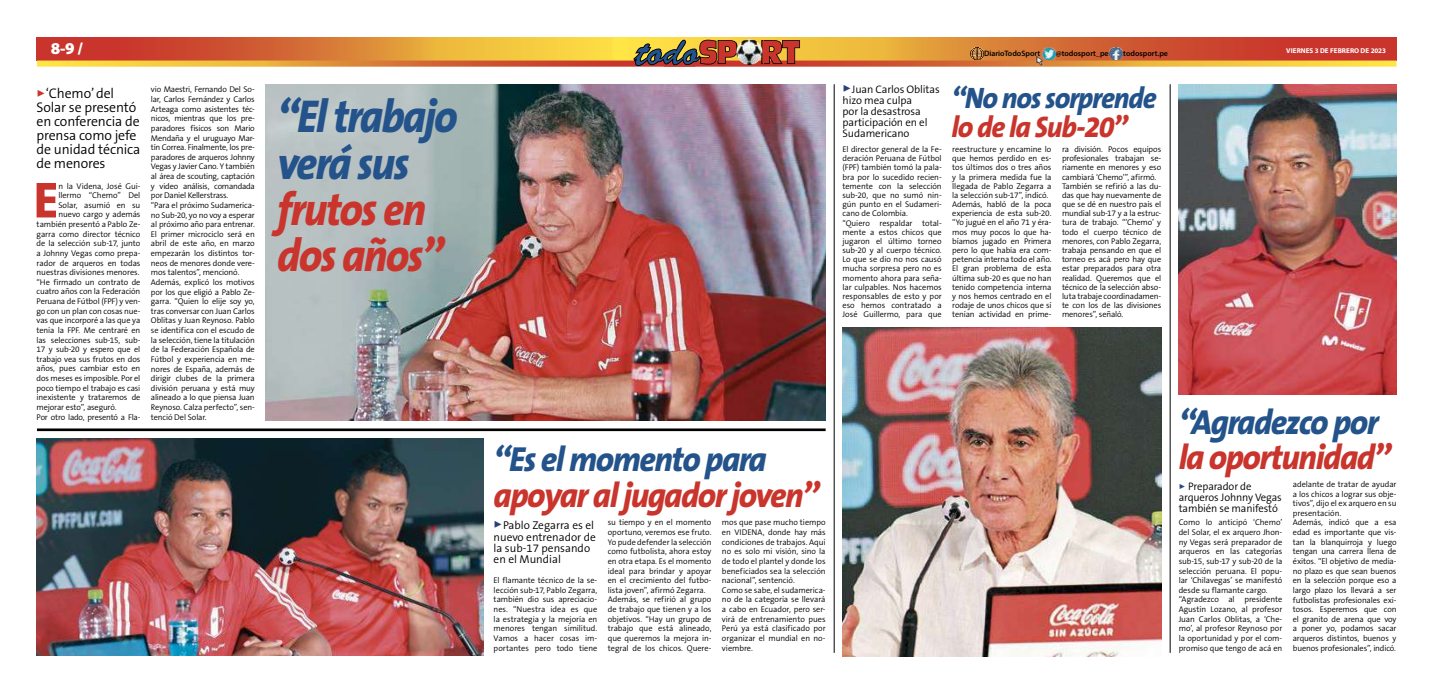
<style>
.page{position:relative;width:1434px;height:693px;background:#fff}
.page>*{position:absolute;margin:0;border:0;box-sizing:border-box;transform-origin:0 0}
.t1{font:800 51.1px "The Sans B8";color:#c9352c}
.t2{font:italic 800 46.38px/46.4px "The Sans B8";letter-spacing:-.04em;color:#23538a;scale:.92 1}
.t3{font:italic 800 46.38px/46.4px "The Sans B8";letter-spacing:-.04em;color:#c9352c;scale:.92 1}
.t4{font:italic 800 35px "The Sans B8";letter-spacing:-.04em;color:#c9352c;scale:.95 1}
.t5{font:italic 800 35px "The Sans B8";letter-spacing:-.04em;color:#23538a;scale:.95 1}
.t6{font:italic 800 29.75px "The Sans B8";letter-spacing:-.04em;color:#23538a;scale:.95 1}
.t7{font:italic 800 29.75px "The Sans B8";letter-spacing:-.04em;color:#c9352c;scale:.95 1}
.t8{font:900 16.62px "Myriad Pro";color:#fff}
.t9{font:300 14px/14px "The Sans B4";letter-spacing:-.01em;color:#000}
.t10{font:300 11.38px/11.4px "The Sans B4";color:#000}
.t11{font:300 10.94px/10.9px "The Sans B4";letter-spacing:-.01em;color:#000}
.t12{font:300 8.31px/9.6px "The Sans B4";letter-spacing:-.015em;color:#000}
.t13{font:600 7.88px "Myriad Pro";color:#000}
.t14{font:700 7px "Myriad Pro";letter-spacing:.01em;color:#fff}
.s1{color:#c9352c}
.s2{color:#2b417a}
.s3{color:#294981}
</style>
<div class="page">
<svg style="left:37px;top:37px;width:576px;height:24px;background:#dc7f36"></svg>
<svg style="left:613px;top:37px;width:783px;height:24px;background:#d87335"></svg>
<svg style="left:37px;top:61px;width:626px;height:6px;background:#e29343"></svg>
<svg style="left:663px;top:61px;width:733px;height:6px;background:#e39845"></svg>
<svg style="left:633px;top:40px;width:104px;height:26px;background:#95653e"></svg>
<svg style="left:763px;top:40px;width:37px;height:24px"></svg>
<img style="left:736px;top:39px;width:27px;height:26px">
<svg style="left:1109px;top:47px;width:13px;height:13px"></svg>
<svg style="left:970px;top:47px;width:13px;height:12px"></svg>
<svg style="left:1035px;top:47px;width:20px;height:19px"></svg>
<img style="left:265px;top:84px;width:560px;height:337px">
<hr style="left:37px;top:428px;width:788px;height:3px;background:#000">
<img style="left:37px;top:438px;width:446px;height:218px">
<hr style="left:833px;top:84px;width:1px;height:569px;background:#000">
<img style="left:842px;top:328px;width:319px;height:328px">
<hr style="left:1169px;top:84px;width:1px;height:569px;background:#000">
<img style="left:1178px;top:84px;width:218px;height:311px">
<h3 class="t8" style="left:51px;top:37px;width:33px">8-9 /</h3>
<p class="t14" style="left:1286px;top:46px;width:101px">VIERNES 3 DE FEBRERO DE 2023</p>
<p class="t13" style="left:983px;top:49px;width:58px">DiarioTodoSport</p>
<p class="t13" style="left:1055px;top:49px;width:54px">@todosport_pe</p>
<p class="t13" style="left:1123px;top:49px;width:46px">todosport.pe</p>
<h3 class="t9" style="left:37px;top:87px;width:105px"><span class="s1">✓</span>‘Chemo’ del<br>Solar se presentó en conferencia de prensa como jefe de unidad técnica de menores</h3>
<h1 class="t1" style="left:33px;top:173px;width:26px">E</h1>
<p class="t12" style="left:58px;top:181px;width:83px">n la Videna, José Gui-</p>
<p class="t12" style="left:58px;top:191px;width:83px">llermo “Chemo” Del</p>
<p class="t12" style="left:58px;top:201px;width:83px">Solar, asumió en su</p>
<p class="t12" style="left:58px;top:210px;width:83px">nuevo cargo y además</p>
<p class="t12" style="left:37px;top:220px;width:105px">también presentó a Pablo Ze-</p>
<p class="t12" style="left:37px;top:229px;width:105px">garra como director técnico</p>
<p class="t12" style="left:37px;top:239px;width:105px">de la selección sub-17, junto</p>
<p class="t12" style="left:37px;top:249px;width:105px">a Johnny Vegas como prepa-</p>
<p class="t12" style="left:37px;top:258px;width:105px">rador de arqueros en todas</p>
<p class="t12" style="left:37px;top:268px;width:104px">nuestras divisiones menores.</p>
<p class="t12" style="left:37px;top:278px;width:105px">“He firmado un contrato de</p>
<p class="t12" style="left:37px;top:287px;width:105px">cuatro años con la Federación</p>
<p class="t12" style="left:37px;top:297px;width:105px">Peruana de Fútbol (FPF) y ven-</p>
<p class="t12" style="left:37px;top:306px;width:105px">go con un plan con cosas nue-</p>
<p class="t12" style="left:37px;top:316px;width:105px">vas que incorporé a las que ya</p>
<p class="t12" style="left:37px;top:326px;width:105px">tenía la FPF. Me centraré en</p>
<p class="t12" style="left:37px;top:335px;width:105px">las selecciones sub-15, sub-</p>
<p class="t12" style="left:37px;top:345px;width:105px">17 y sub-20 y espero que el</p>
<p class="t12" style="left:37px;top:355px;width:105px">trabajo vea sus frutos en dos</p>
<p class="t12" style="left:37px;top:364px;width:105px">años, pues cambiar esto en</p>
<p class="t12" style="left:37px;top:374px;width:105px">dos meses es imposible. Por el</p>
<p class="t12" style="left:37px;top:383px;width:105px">poco tiempo el trabajo es casi</p>
<p class="t12" style="left:37px;top:393px;width:105px">inexistente y trataremos de</p>
<p class="t12" style="left:37px;top:403px;width:81px">mejorar esto”, aseguró.</p>
<p class="t12" style="left:37px;top:412px;width:105px">Por otro lado, presentó a Fla-</p>
<p class="t12" style="left:151px;top:85px;width:105px">vio Maestri, Fernando Del So&shy;lar, Carlos Fernández y Carlos<br>Arteaga como asistentes téc&shy;nicos, mientras que los pre&shy;paradores físicos son Mario<br>Mendaña y el uruguayo Mar&shy;tín Correa. Finalmente, los pre&shy;paradores de arqueros Johnny<br>Vegas y Javier Cano. Y también al área de scouting, captación y video análisis, comandada por Daniel Kellerstrass.<br>“Para el próximo Sudamerica&shy;no Sub-20, yo no voy a esperar al próximo año para entrenar.<br>El primer microciclo será en abril de este año, en marzo empezarán los distintos tor&shy;neos de menores donde vere&shy;mos talentos”, mencionó.<br>Además, explicó los motivos por los que eligió a Pablo Ze&shy;garra. “Quien lo elije soy yo, tras conversar con Juan Carlos<br>Oblitas y Juan Reynoso. Pablo se identifica con el escudo de la selección, tiene la titulación de la Federación Española de<br>Fútbol y experiencia en me&shy;nores de España, además de dirigir clubes de la primera división peruana y está muy alineado a lo que piensa Juan<br>Reynoso. Calza perfecto”, sen&shy;tenció Del Solar.</p>
<h2 class="t2" style="left:277px;top:95px;width:198px">“El trabajo verá sus</h2>
<h2 class="t3" style="left:277px;top:188px;width:182px">frutos en dos años”</h2>
<h3 class="t11" style="left:842px;top:85px;width:99px"><span class="s2">✓</span>Juan Carlos Oblitas hizo mea culpa<br>por la desastrosa participación en el<br>Sudamericano</h3>
<h3 class="t6" style="left:951px;top:82px;width:217px">“No nos sorprende</h3>
<h3 class="t7" style="left:951px;top:112px;width:187px">lo de la Sub-20”</h3>
<p class="t12" style="left:842px;top:145px;width:101px;line-height:9.2px">El director general de la Fe&shy;deración Peruana de Fútbol (FPF) también tomó la pala&shy;bra por lo sucedido recien&shy;temente con la selección sub-20, que no sumó nin&shy;gún punto en el Sudameri&shy;cano de Colombia.<br>“Quiero respaldar total&shy;mente a estos chicos que jugaron el último torneo sub-20 y al cuerpo técnico.<br>Lo que se dio no nos causó mucha sorpresa pero no es momento ahora para seña&shy;lar culpables. Nos hacemos responsables de esto y por eso hemos contratado a<br>José Guillermo, para que</p>
<p class="t12" style="left:952px;top:145px;width:101px;line-height:9.2px">reestructure y encamine lo que hemos perdido en es&shy;tos últimos dos o tres años y la primera medida fue la llegada de Pablo Zegarra a la selección sub-17”, indicó.<br>Además, habló de la poca experiencia de esta sub-20. “Yo jugué en el año 71 y éra&shy;mos muy pocos lo que ha&shy;bíamos jugado en Primera pero lo que había era com&shy;petencia interna todo el año.<br>El gran problema de esta última sub-20 es que no han tenido competencia interna y nos hemos centrado en el rodaje de unos chicos que sí tenían actividad en prime-</p>
<p class="t12" style="left:1061px;top:145px;width:101px;line-height:9.2px">ra división. Pocos equipos profesionales trabajan se&shy;riamente en menores y eso cambiará ‘Chemo’”, afirmó.<br>También se refirió a las du&shy;das que hay nuevamente de que se dé en nuestro país el mundial sub-17 y a la estruc&shy;tura de trabajo. “’Chemo’ y todo el cuerpo técnico de menores, con Pablo Zegarra, trabaja pensando en que el torneo es acá pero hay que estar preparados para otra realidad. Queremos que el técnico de la selección abso&shy;luta trabaje coordinadamen&shy;te con los de las divisiones menores”, señaló.</p>
<h3 class="t5" style="left:1178px;top:404px;width:212px">“Agradezco por</h3>
<h3 class="t5" style="left:493px;top:440px;width:289px">“Es el momento para</h3>
<h3 class="t4" style="left:1178px;top:439px;width:224px">la oportunidad”</h3>
<h3 class="t4" style="left:493px;top:476px;width:344px">apoyar al jugador joven”</h3>
<h3 class="t11" style="left:1178px;top:481px;width:105px"><span class="s3">✓</span> Preparador de arqueros Johnny Vegas también se manifestó</h3>
<p class="t12" style="left:1292px;top:480px;width:105px">adelante de tratar de ayudar a los chicos a lograr sus obje&shy;tivos”, dijo el ex arquero en su presentación.<br>Además, indicó que a esa edad es importante que vis&shy;tan la blanquirroja y luego tengan una carrera llena de éxitos. “El objetivo de media&shy;no plazo es que sean buenos en la selección porque eso a largo plazo los llevará a ser futbolistas profesionales exi&shy;tosos. Esperemos que con el granito de arena que voy a poner yo, podamos sacar arqueros distintos, buenos y buenos profesionales”, indicó.</p>
<p class="t12" style="left:1178px;top:518px;width:105px">Como lo anticipó ‘Chemo’ del Solar, el ex arquero Jhon&shy;ny Vegas será preparador de arqueros en las categorías sub-15, sub-17 y sub-20 de la selección peruana. El popu&shy;lar ‘Chilavegas’ se manifestó desde su flamante cargo. “Agradezco al presidente<br>Agustín Lozano, al profesor<br>Juan Carlos Oblitas, a ‘Che&shy;mo’, al profesor Reynoso por la oportunidad y por el com&shy;promiso que tengo de acá en</p>
<p class="t12" style="left:607px;top:518px;width:105px">su tiempo y en el momento oportuno, veremos ese fruto.<br>Yo pude defender la selección como futbolista, ahora estoy en otra etapa. Es el momento ideal para brindar y apoyar en el crecimiento del futbo&shy;lista joven”, afirmó Zegarra.<br>Además, se refirió al grupo de trabajo que tienen y a los objetivos. “Hay un grupo de trabajo que está alineado, que queremos la mejora in&shy;tegral de los chicos. Quere-</p>
<p class="t12" style="left:722px;top:518px;width:105px">mos que pase mucho tiempo en VIDENA, donde hay más condiciones de trabajos. Aquí no es solo mi visión, sino la de todo el plantel y donde los beneficiados sea la selección nacional”, sentenció.<br>Como se sabe, el sudamerica&shy;no de la categoría se llevará a cabo en Ecuador, pero ser&shy;virá de entrenamiento pues<br>Perú ya está clasificado por organizar el mundial en no&shy;viembre.</p>
<h3 class="t10" style="left:493px;top:520px;width:104px"><span class="s2">✓</span>Pablo Zegarra es el nuevo entrenador de la sub-17 pensando en el Mundial</h3>
<p class="t12" style="left:493px;top:576px;width:105px;text-align:justify">El flamante técnico de la se&shy;lección sub-17, Pablo Zegarra, también dio sus apreciacio&shy;nes. “Nuestra idea es que la estrategia y la mejoría en menores tengan similitud.<br>Vamos a hacer cosas im&shy;portantes pero todo tiene</p>
</div>
